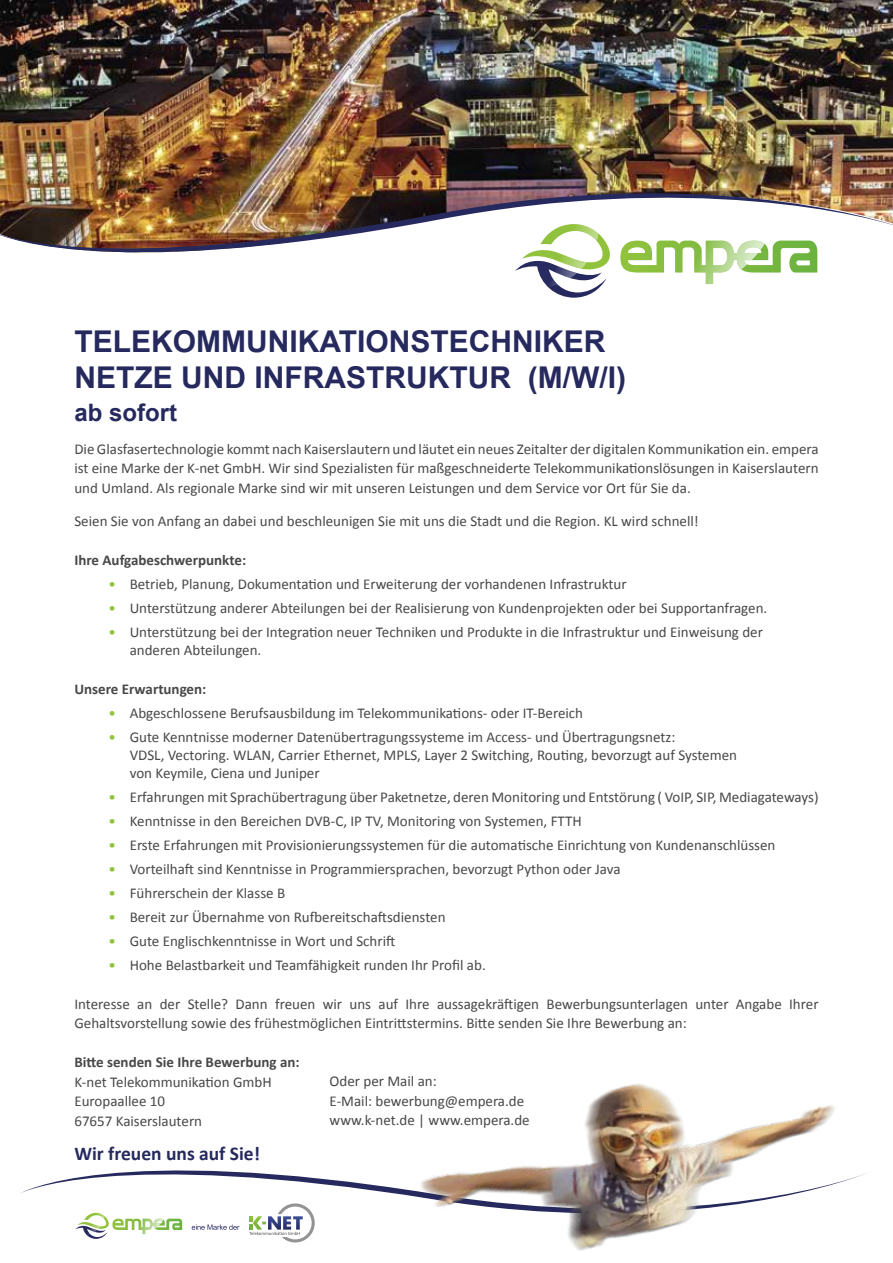
<style>
.page{position:relative;width:893px;height:1263px;background:#fff}
.page>*{position:absolute;margin:0;border:0;box-sizing:border-box;transform-origin:0 0}
.t1{font:700 30px/36px "Arial";color:#26295e}
.t2{font:700 24px "Arial";color:#26295e}
.t3{font:700 19.5px "Calibri";color:#26295e}
.t4{font:15px/19.5px "Calibri";color:#484848}
.t5{font:700 15px "Calibri";color:#484848}
.s1{color:#90c23b}
</style>
<div class="page">
<svg style="left:21px;top:1170px;width:845px;height:60px"></svg>
<img style="left:357px;top:1083px;width:504px;height:168px">
<svg style="left:192px;top:1224px;width:48px;height:6px"></svg>
<svg style="left:249px;top:1203px;width:66px;height:39px"></svg>
<svg style="left:75px;top:1213px;width:104px;height:26px"></svg>
<img style="left:0;top:0;width:893px;height:167px">
<img style="left:0;top:167px;width:893px;height:118px">
<svg style="left:620px;top:241px;width:190px;height:43px"></svg>
<svg style="left:515px;top:224px;width:95px;height:74px"></svg>
<h1 class="t1" style="left:74px;top:324px;width:553px">TELEKOMMUNIKATIONSTECHNIKER<br>NETZE UND INFRASTRUKTUR (M/W/I)</h1>
<h2 class="t2" style="left:74px;top:396px;width:104px">ab sofort</h2>
<p class="t4" style="left:74px;top:439px;width:746px;text-align:justify">Die Glasfasertechnologie kommt nach Kaiserslautern und läutet ein neues Zeitalter der digitalen Kommunikation ein. empera ist eine Marke der K-net GmbH. Wir sind Spezialisten für maßgeschneiderte Telekommunikationslösungen in Kaiserslautern und Umland. Als regionale Marke sind wir mit unseren Leistungen und dem Service vor Ort für Sie da.</p>
<p class="t4" style="left:74px;top:511px;width:626px">Seien Sie von Anfang an dabei und beschleunigen Sie mit uns die Stadt und die Region. KL wird schnell!</p>
<p class="t5" style="left:74px;top:550px;width:173px">Ihre Aufgabeschwerpunkte:</p>
<p class="t4" style="left:108px;top:574px;width:520px"><span class="s1">•</span> Betrieb, Planung, Dokumentation und Erweiterung der vorhandenen Infrastruktur</p>
<p class="t4" style="left:108px;top:598px;width:660px"><span class="s1">•</span> Unterstützung anderer Abteilungen bei der Realisierung von Kundenprojekten oder bei Supportanfragen.</p>
<p class="t4" style="left:130px;top:623px;width:635px;line-height:18px;text-indent:-21px"><span class="s1">•</span> Unterstützung bei der Integration neuer Techniken und Produkte in die Infrastruktur und Einweisung der anderen Abteilungen.</p>
<p class="t5" style="left:74px;top:679px;width:133px">Unsere Erwartungen:</p>
<p class="t4" style="left:108px;top:703px;width:476px"><span class="s1">•</span> Abgeschlossene Berufsausbildung im Telekommunikations- oder IT-Bereich</p>
<p class="t4" style="left:130px;top:728px;width:609px;line-height:18px;text-indent:-21px"><span class="s1">•</span> Gute Kenntnisse moderner Datenübertragungssysteme im Access- und Übertragungsnetz:<br>VDSL, Vectoring. WLAN, Carrier Ethernet, MPLS, Layer 2 Switching, Routing, bevorzugt auf Systemen von Keymile, Ciena und Juniper</p>
<p class="t4" style="left:108px;top:787px;width:712px"><span class="s1">•</span> Erfahrungen mit Sprachübertragung über Paketnetze, deren Monitoring und Entstörung ( VoIP, SIP, Mediagateways)</p>
<p class="t4" style="left:108px;top:811px;width:475px"><span class="s1">•</span> Kenntnisse in den Bereichen DVB-C, IP TV, Monitoring von Systemen, FTTH</p>
<p class="t4" style="left:108px;top:835px;width:669px"><span class="s1">•</span> Erste Erfahrungen mit Provisionierungssystemen für die automatische Einrichtung von Kundenanschlüssen</p>
<p class="t4" style="left:108px;top:859px;width:514px"><span class="s1">•</span> Vorteilhaft sind Kenntnisse in Programmiersprachen, bevorzugt Python oder Java</p>
<p class="t4" style="left:108px;top:883px;width:178px"><span class="s1">•</span> Führerschein der Klasse B</p>
<p class="t4" style="left:108px;top:907px;width:339px"><span class="s1">•</span> Bereit zur Übernahme von Rufbereitschaftsdiensten</p>
<p class="t4" style="left:108px;top:931px;width:288px"><span class="s1">•</span> Gute Englischkenntnisse in Wort und Schrift</p>
<p class="t4" style="left:108px;top:955px;width:379px"><span class="s1">•</span> Hohe Belastbarkeit und Teamfähigkeit runden Ihr Profil ab.</p>
<p class="t4" style="left:74px;top:994px;width:746px">Interesse an der Stelle? Dann freuen wir uns auf Ihre aussagekräftigen Bewerbungsunterlagen unter Angabe Ihrer<br>Gehaltsvorstellung sowie des frühestmöglichen Eintrittstermins. Bitte senden Sie Ihre Bewerbung an:</p>
<p class="t5" style="left:74px;top:1052px;width:227px">Bitte senden Sie Ihre Bewerbung an:</p>
<p class="t4" style="left:74px;top:1072px;width:199px">K-net Telekommunikation GmbH<br>Europaallee 10<br>67657 Kaiserslautern</p>
<h3 class="t3" style="left:74px;top:1141px;width:187px">Wir freuen uns auf Sie!</h3>
<p class="t4" style="left:330px;top:1071px;width:202px">Oder per Mail an:<br>E-Mail: bewerbung@empera.de www.k-net.de | www.empera.de</p>
</div>
